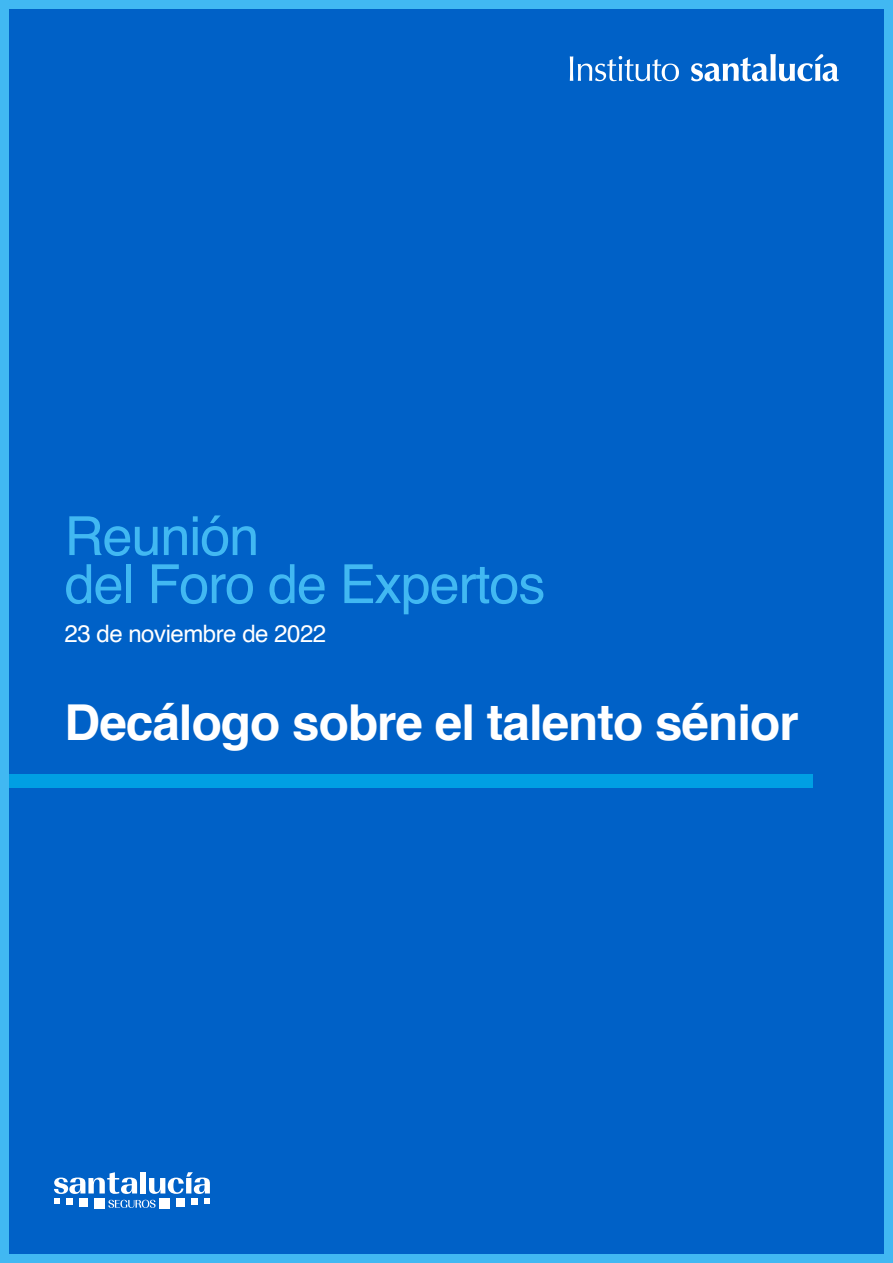
<style>
.page{position:relative;width:893px;height:1263px;background:#fff}
.page>*{position:absolute;margin:0;border:0;box-sizing:border-box;transform-origin:0 0}
.t1{font:54px/48px "Helvetica";letter-spacing:-.02em;color:#41b8f2}
.t2{font:700 49.5px "Helvetica";letter-spacing:-.02em;color:#fff}
.t3{font:24px "Helvetica";letter-spacing:-.02em;color:#fff}
</style>
<div class="page">
<div style="left:0;top:0;width:892px;height:1261px;background:#0061c7"></div>
<div style="left:0;top:774px;width:812px;height:13px;background:#009fe3"></div>
<div style="left:0;top:0;width:893px;height:1263px;border:9px solid #41b8f2"></div>
<svg style="left:570px;top:56px;width:109px;height:25px"></svg>
<svg style="left:691px;top:54px;width:148px;height:27px"></svg>
<div style="left:94px;top:1199px;width:11px;height:10px;background:#fff"></div>
<div style="left:159px;top:1199px;width:11px;height:10px;background:#fff"></div>
<svg style="left:54px;top:1172px;width:156px;height:36px"></svg>
<p class="t1" style="left:65px;top:514px;width:482px">Reunión<br>del Foro de Expertos</p>
<p class="t3" style="left:65px;top:615px;width:263px">23 de noviembre de 2022</p>
<p class="t2" style="left:65px;top:682px;width:736px">Decálogo sobre el talento sénior</p>
</div>
